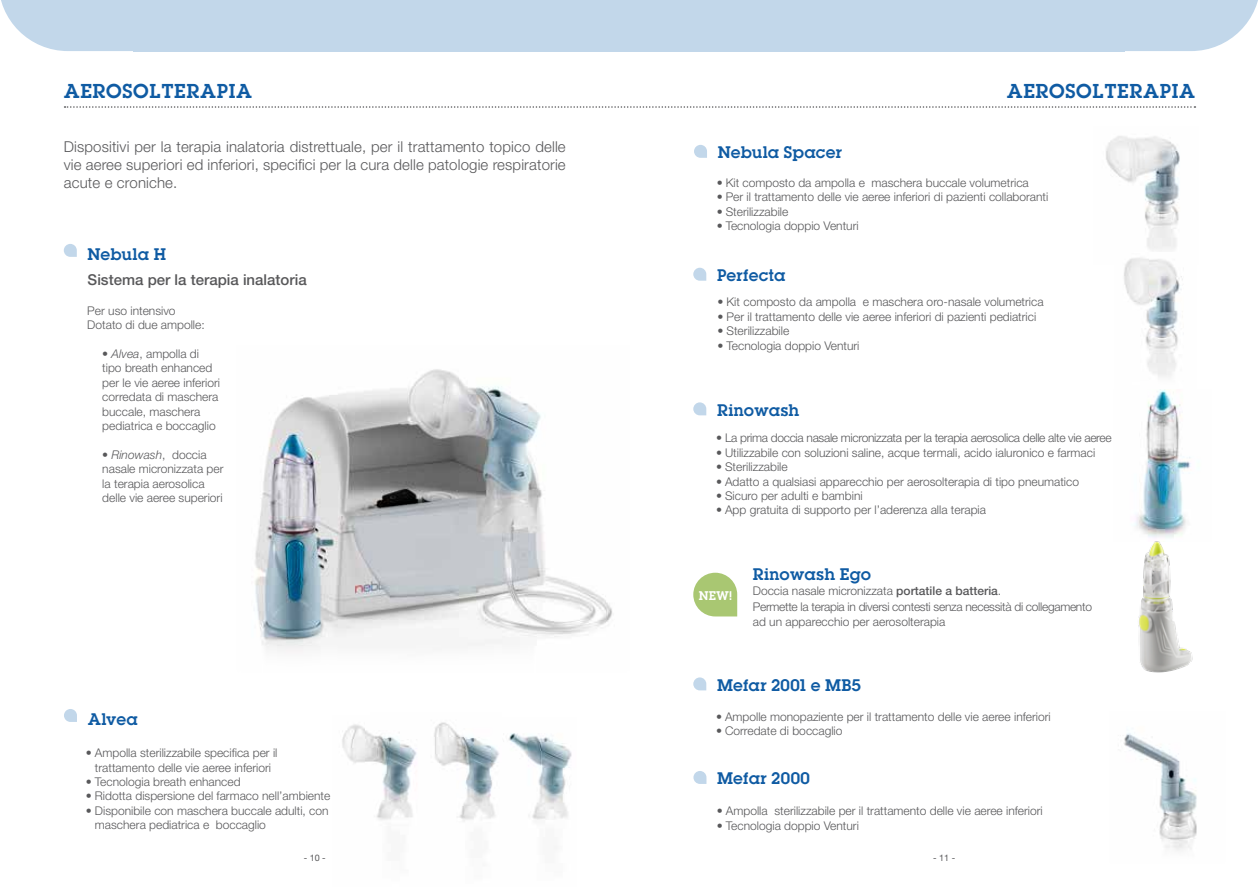
<style>
.page{position:relative;width:1259px;height:893px;background:#fff}
.page>*{position:absolute;margin:0;border:0;box-sizing:border-box;transform-origin:0 0}
.t1{font:18px "Lubalin Demi";letter-spacing:.03em;color:#0f5ba3}
.t2{font:300 15px/18px "Helvetica Neue LT Std";letter-spacing:.01em;color:#58585a;text-align:justify}
.t3{font:15px "Lubalin Demi";letter-spacing:.005em;color:#0f5ba3}
.t4{font:500 15px "Helvetica Neue LT Std";color:#58585a}
.t5{font:15px "Lubalin Demi";letter-spacing:.025em;color:#0f5ba3}
.t6{font:300 12px/14.4px "Helvetica Neue LT Std";color:#58585a}
.t7{font:300 12px/15.3px "Helvetica Neue LT Std";letter-spacing:-.025em;color:#58585a}
.t8{font:11.25px "Lubalin Demi";color:#fff}
.t9{font:9px "Helvetica Neue LT Std";color:#58585a}
.s1{font-style:italic}
.s2{font-weight:500}
</style>
<div class="page">
<img style="left:255px;top:369px;width:357px;height:283px">
<img style="left:508px;top:733px;width:64px;height:87px">
<img style="left:434px;top:722px;width:65px;height:100px">
<img style="left:342px;top:724px;width:75px;height:96px">
<svg style="left:65px;top:106px;width:1130px;height:2px"></svg>
<div style="left:133px;top:0;width:991px;height:51px;background:#c2d7ea"></div>
<svg style="left:1124px;top:0;width:134px;height:51px;background:#c9dcec"></svg>
<svg style="left:1px;top:0;width:132px;height:51px;background:#cadcec"></svg>
<svg style="left:64px;top:244px;width:13px;height:13px"></svg>
<svg style="left:64px;top:709px;width:13px;height:13px"></svg>
<img style="left:1124px;top:733px;width:73px;height:118px">
<svg style="left:693px;top:771px;width:13px;height:13px"></svg>
<img style="left:1106px;top:136px;width:74px;height:115px">
<svg style="left:694px;top:145px;width:13px;height:13px"></svg>
<img style="left:1124px;top:258px;width:59px;height:119px">
<svg style="left:693px;top:268px;width:13px;height:13px"></svg>
<img style="left:1135px;top:389px;width:56px;height:145px">
<svg style="left:693px;top:402px;width:13px;height:13px"></svg>
<svg style="left:693px;top:677px;width:13px;height:13px"></svg>
<img style="left:1138px;top:534px;width:55px;height:139px">
<svg style="left:693px;top:573px;width:44px;height:43px;background:#b6cf88"></svg>
<h1 class="t1" style="left:64px;top:78px;width:190px">AEROSOLTERAPIA</h1>
<h1 class="t1" style="left:1006px;top:78px;width:190px">AEROSOLTERAPIA</h1>
<p class="t2" style="left:64px;top:138px;width:503px">Dispositivi per la terapia inalatoria distrettuale, per il trattamento topico delle vie aeree superiori ed inferiori, specifici per la cura delle patologie respiratorie acute e croniche.</p>
<p class="t3" style="left:88px;top:244px;width:80px">Nebula H</p>
<p class="t4" style="left:88px;top:270px;width:220px">Sistema per la terapia inalatoria</p>
<p class="t6" style="left:87px;top:303px;width:119px">Per uso intensivo<br>Dotato di due ampolle:</p>
<p class="t6" style="left:102px;top:346px;width:119px">• <span class="s1">Alvea</span>, ampolla di tipo breath enhanced per le vie aeree inferiori corredata di maschera buccale, maschera pediatrica e boccaglio</p>
<p class="t6" style="left:102px;top:447px;width:123px">• <span class="s1">Rinowash</span>, doccia nasale micronizzata per la terapia aerosolica delle vie aeree superiori</p>
<p class="t3" style="left:88px;top:709px;width:52px">Alvea</p>
<p class="t6" style="left:86px;top:745px;width:193px;text-align:center">• Ampolla sterilizzabile specifica per il trattamento delle vie aeree inferiori</p>
<p class="t6" style="left:86px;top:774px;width:156px">• Tecnologia breath enhanced</p>
<p class="t6" style="left:86px;top:789px;width:246px">• Ridotta dispersione del farmaco nell’ambiente</p>
<p class="t6" style="left:95px;top:803px;width:235px;text-indent:-9px">• Disponibile con maschera buccale adulti, con maschera pediatrica e boccaglio</p>
<p class="t3" style="left:718px;top:142px;width:126px">Nebula Spacer</p>
<p class="t6" style="left:716px;top:175px;width:313px">• Kit composto da ampolla e maschera buccale volumetrica</p>
<p class="t6" style="left:716px;top:190px;width:333px">• Per il trattamento delle vie aeree inferiori di pazienti collaboranti</p>
<p class="t6" style="left:716px;top:204px;width:73px">• Sterilizzabile</p>
<p class="t6" style="left:716px;top:218px;width:143px">• Tecnologia doppio Venturi</p>
<p class="t3" style="left:717px;top:265px;width:70px">Perfecta</p>
<p class="t6" style="left:717px;top:295px;width:327px">• Kit composto da ampolla e maschera oro-nasale volumetrica</p>
<p class="t6" style="left:717px;top:309px;width:320px">• Per il trattamento delle vie aeree inferiori di pazienti pediatrici</p>
<p class="t6" style="left:717px;top:323px;width:73px">• Sterilizzabile</p>
<p class="t6" style="left:717px;top:338px;width:143px">• Tecnologia doppio Venturi</p>
<p class="t3" style="left:717px;top:399px;width:84px">Rinowash</p>
<p class="t7" style="left:716px;top:430px;width:397px">• La prima doccia nasale micronizzata per la terapia aerosolica delle alte vie aeree</p>
<p class="t6" style="left:716px;top:445px;width:381px">• Utilizzabile con soluzioni saline, acque termali, acido ialuronico e farmaci</p>
<p class="t6" style="left:716px;top:460px;width:73px">• Sterilizzabile</p>
<p class="t6" style="left:716px;top:474px;width:364px">• Adatto a qualsiasi apparecchio per aerosolterapia di tipo pneumatico</p>
<p class="t6" style="left:716px;top:488px;width:148px">• Sicuro per adulti e bambini</p>
<p class="t6" style="left:716px;top:503px;width:271px">• App gratuita di supporto per l’aderenza alla terapia</p>
<p class="t8" style="left:699px;top:588px;width:34px">NEW!</p>
<p class="t3" style="left:753px;top:563px;width:120px">Rinowash Ego</p>
<p class="t7" style="left:753px;top:583px;width:341px">Doccia nasale micronizzata <span class="s2">portatile a batteria</span>.<br>Permette la terapia in diversi contesti senza necessità di collegamento ad un apparecchio per aerosolterapia</p>
<p class="t3" style="left:717px;top:674px;width:145px">Mefar 2001 e MB5</p>
<p class="t6" style="left:716px;top:709px;width:336px">• Ampolle monopaziente per il trattamento delle vie aeree inferiori</p>
<p class="t6" style="left:716px;top:723px;width:128px">• Corredate di boccaglio</p>
<p class="t5" style="left:717px;top:768px;width:94px">Mefar 2000</p>
<p class="t6" style="left:717px;top:803px;width:327px">• Ampolla sterilizzabile per il trattamento delle vie aeree inferiori</p>
<p class="t6" style="left:717px;top:818px;width:143px">• Tecnologia doppio Venturi</p>
<p class="t9" style="left:304px;top:853px;width:24px">- 10 -</p>
<p class="t9" style="left:933px;top:853px;width:24px">- 11 -</p>
</div>
